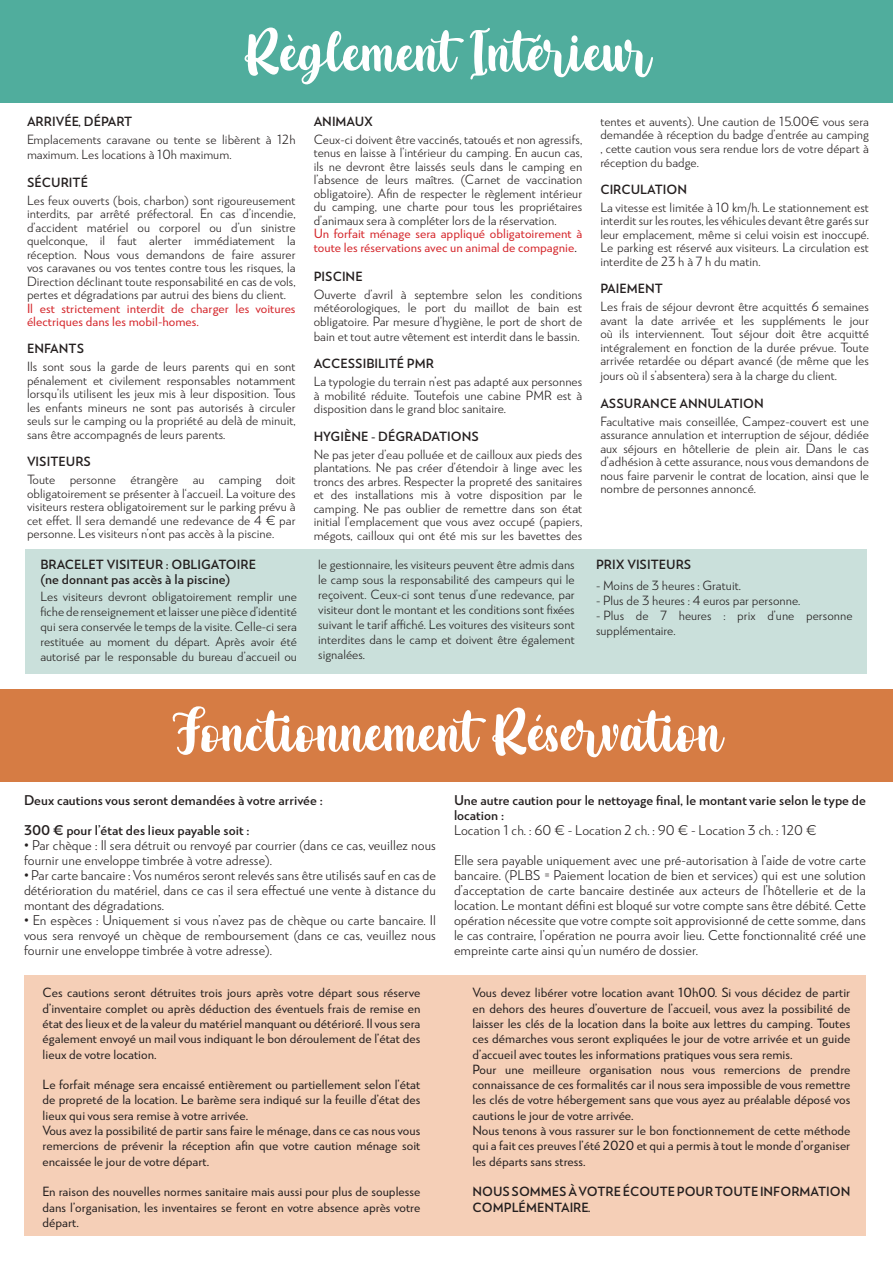
<style>
.page{position:relative;width:893px;height:1263px;background:#fff}
.page>*{position:absolute;margin:0;border:0;box-sizing:border-box;transform-origin:0 0}
.t1{font:54px "Arthur Taniya";color:#fff}
.t2{font:13.5px/15px "RNS Miles";color:#241f1f;text-align:justify}
.t3{font:700 13.5px/15px "RNS Miles";color:#241f1f}
.t4{font:12.75px/13.5px "RNS Miles";color:#241f1f;text-align:justify}
.t5{font:500 12.75px/15.3px "RNS Miles";color:#241f1f;text-align:justify}
.t6{font:700 12.75px/15.3px "RNS Miles";color:#241f1f}
.t7{font:500 12.75px/13.5px "RNS Miles";color:#d42429}
.s1{color:#241f1f}
</style>
<div class="page">
<div style="left:26px;top:549px;width:841px;height:125px;background:#cae0db"></div>
<div style="left:24px;top:976px;width:842px;height:260px;background:#f5cfb7"></div>
<div style="left:0;top:0;width:893px;height:102px;background:#50ad9d"></div>
<div style="left:0;top:689px;width:893px;height:93px;background:#d67c44"></div>
<h1 class="t1" style="left:244px;top:17px;width:407px">Règlement Intérieur</h1>
<p class="t6" style="left:27px;top:114px;width:107px">ARRIVÉE, DÉPART</p>
<p class="t4" style="left:27px;top:131px;width:270px;line-height:15.3px">Emplacements caravane ou tente se libèrent à 12h maximum. Les locations à 10h maximum.</p>
<p class="t6" style="left:27px;top:174px;width:63px">SÉCURITÉ</p>
<p class="t4" style="left:27px;top:193px;width:270px">Les feux ouverts (bois, charbon) sont rigoureusement interdits, par arrêté préfectoral. En cas d’incendie, d’accident matériel ou corporel ou d’un sinistre quelconque, il faut alerter immédiatement la réception. Nous vous demandons de faire assurer vos caravanes ou vos tentes contre tous les risques, la Direction déclinant toute responsabilité en cas de vols, pertes et dégradations par autrui des biens du client.</p>
<p class="t7" style="left:27px;top:301px;width:270px">Il est strictement interdit de charger les voitures électriques dans les mobil-homes.</p>
<p class="t6" style="left:27px;top:341px;width:59px">ENFANTS</p>
<p class="t4" style="left:27px;top:360px;width:270px">Ils sont sous la garde de leurs parents qui en sont pénalement et civilement responsables notamment lorsqu’ils utilisent les jeux mis à leur disposition. Tous les enfants mineurs ne sont pas autorisés à circuler seuls sur le camping ou la propriété au delà de minuit, sans être accompagnés de leurs parents.</p>
<p class="t6" style="left:27px;top:454px;width:66px">VISITEURS</p>
<p class="t4" style="left:27px;top:473px;width:270px">Toute personne étrangère au camping doit obligatoirement se présenter à l‘accueil. La voiture des visiteurs restera obligatoirement sur le parking prévu à cet effet. Il sera demandé une redevance de 4 € par personne. Les visiteurs n’ont pas accès à la piscine.</p>
<p class="t6" style="left:40px;top:557px;width:217px">BRACELET VISITEUR : OBLIGATOIRE</p>
<p class="t3" style="left:40px;top:572px;width:192px">(ne donnant pas accès à la piscine)</p>
<p class="t4" style="left:40px;top:588px;width:258px;line-height:15px">Les visiteurs devront obligatoirement remplir une fiche de renseignement et laisser une pièce d’identité qui sera conservée le temps de la visite. Celle-ci sera restituée au moment du départ. Après avoir été autorisé par le responsable du bureau d’accueil ou</p>
<p class="t6" style="left:314px;top:114px;width:61px">ANIMAUX</p>
<p class="t4" style="left:314px;top:132px;width:270px">Ceux-ci doivent être vaccinés, tatoués et non agressifs, tenus en laisse à l’intérieur du camping. En aucun cas, ils ne devront être laissés seuls dans le camping en l’absence de leurs maîtres. (Carnet de vaccination obligatoire). Afin de respecter le règlement intérieur du camping, une charte pour tous les propriétaires d’animaux sera à compléter lors de la réservation.</p>
<p class="t7" style="left:314px;top:227px;width:270px">Un forfait ménage sera appliqué obligatoirement à toute les réservations avec un animal de compagnie<span class="s1">.</span></p>
<p class="t6" style="left:314px;top:268px;width:51px">PISCINE</p>
<p class="t4" style="left:314px;top:287px;width:270px">Ouverte d’avril à septembre selon les conditions météorologiques, le port du maillot de bain est obligatoire. Par mesure d’hygiène, le port de short de</p>
<p class="t4" style="left:314px;top:330px;width:268px">bain et tout autre vêtement est interdit dans le bassin.</p>
<p class="t6" style="left:314px;top:356px;width:122px">ACCESSIBILITÉ PMR</p>
<p class="t4" style="left:314px;top:375px;width:270px">La typologie du terrain n’est pas adapté aux personnes à mobilité réduite. Toutefois une cabine PMR est à disposition dans le grand bloc sanitaire.</p>
<p class="t6" style="left:314px;top:428px;width:167px">HYGIÈNE - DÉGRADATIONS</p>
<p class="t4" style="left:314px;top:447px;width:270px">Ne pas jeter d’eau polluée et de cailloux aux pieds des plantations. Ne pas créer d’étendoir à linge avec les troncs des arbres. Respecter la propreté des sanitaires et des installations mis à votre disposition par le camping. Ne pas oublier de remettre dans son état initial l’emplacement que vous avez occupé (papiers, mégots, cailloux qui ont été mis sur les bavettes des</p>
<p class="t4" style="left:600px;top:114px;width:270px">tentes et auvents). Une caution de 15.00€ vous sera demandée à réception du badge d’entrée au camping , cette caution vous sera rendue lors de votre départ à réception du badge.</p>
<p class="t6" style="left:600px;top:181px;width:88px">CIRCULATION</p>
<p class="t4" style="left:600px;top:200px;width:270px">La vitesse est limitée à 10 km/h. Le stationnement est interdit sur les routes, les véhicules devant être garés sur leur emplacement, même si celui voisin est inoccupé.<br>Le parking est réservé aux visiteurs. La circulation est interdite de 23 h à 7 h du matin.</p>
<p class="t6" style="left:600px;top:281px;width:64px">PAIEMENT</p>
<p class="t4" style="left:600px;top:300px;width:270px">Les frais de séjour devront être acquittés 6 semaines avant la date arrivée et les suppléments le jour où ils interviennent. Tout séjour doit être acquitté intégralement en fonction de la durée prévue. Toute arrivée retardée ou départ avancé (de même que les</p>
<p class="t4" style="left:600px;top:369px;width:238px">jours où il s’absentera) sera à la charge du client.</p>
<p class="t6" style="left:600px;top:395px;width:165px">ASSURANCE ANNULATION</p>
<p class="t4" style="left:600px;top:414px;width:270px">Facultative mais conseillée, Campez-couvert est une assurance annulation et interruption de séjour, dédiée aux séjours en hôtellerie de plein air. Dans le cas d’adhésion à cette assurance, nous vous demandons de nous faire parvenir le contrat de location, ainsi que le nombre de personnes annoncé.</p>
<p class="t4" style="left:318px;top:557px;width:258px;line-height:15px">le gestionnaire, les visiteurs peuvent être admis dans le camp sous la responsabilité des campeurs qui le reçoivent. Ceux-ci sont tenus d’une redevance, par visiteur dont le montant et les conditions sont fixées suivant le tarif affiché. Les voitures des visiteurs sont interdites dans le camp et doivent être également signalées.</p>
<p class="t6" style="left:596px;top:557px;width:97px">PRIX VISITEURS</p>
<p class="t4" style="left:596px;top:579px;width:146px">- Moins de 3 heures : Gratuit.</p>
<p class="t4" style="left:596px;top:594px;width:206px">- Plus de 3 heures : 4 euros par personne.</p>
<p class="t4" style="left:596px;top:608px;width:258px;line-height:15px">- Plus de 7 heures : prix d’une personne supplémentaire.</p>
<h1 class="t1" style="left:172px;top:697px;width:550px">Fonctionnement Réservation</h1>
<p class="t3" style="left:24px;top:793px;width:300px">Deux cautions vous seront demandées à votre arrivée :</p>
<p class="t3" style="left:24px;top:823px;width:227px">300 € pour l’état des lieux payable soit :</p>
<p class="t2" style="left:24px;top:837px;width:413px">• Par chèque : Il sera détruit ou renvoyé par courrier (dans ce cas, veuillez nous fournir une enveloppe timbrée à votre adresse).</p>
<p class="t2" style="left:24px;top:867px;width:413px">• Par carte bancaire : Vos numéros seront relevés sans être utilisés sauf en cas de détérioration du matériel, dans ce cas il sera effectué une vente à distance du montant des dégradations.</p>
<p class="t2" style="left:24px;top:912px;width:413px">• En espèces : Uniquement si vous n’avez pas de chèque ou carte bancaire. Il vous sera renvoyé un chèque de remboursement (dans ce cas, veuillez nous fournir une enveloppe timbrée à votre adresse).</p>
<p class="t5" style="left:43px;top:985px;width:379px">Ces cautions seront détruites trois jours après votre départ sous réserve d’inventaire complet ou après déduction des éventuels frais de remise en état des lieux et de la valeur du matériel manquant ou détérioré. Il vous sera également envoyé un mail vous indiquant le bon déroulement de l’état des lieux de votre location.</p>
<p class="t5" style="left:43px;top:1077px;width:379px;text-align:left">Le forfait ménage sera encaissé entièrement ou partiellement selon l’état de propreté de la location. Le barème sera indiqué sur la feuille d’état des lieux qui vous sera remise à votre arrivée.<br>Vous avez la possibilité de partir sans faire le ménage, dans ce cas nous vous remercions de prévenir la réception afin que votre caution ménage soit encaissée le jour de votre départ.</p>
<p class="t5" style="left:43px;top:1184px;width:379px">En raison des nouvelles normes sanitaire mais aussi pour plus de souplesse dans l’organisation, les inventaires se feront en votre absence après votre départ.</p>
<p class="t3" style="left:454px;top:793px;width:413px">Une autre caution pour le nettoyage final, le montant varie selon le type de location :</p>
<p class="t2" style="left:454px;top:822px;width:364px">Location 1 ch. : 60 € - Location 2 ch. : 90 € - Location 3 ch. : 120 €</p>
<p class="t2" style="left:454px;top:852px;width:413px">Elle sera payable uniquement avec une pré-autorisation à l’aide de votre carte bancaire. (PLBS = Paiement location de bien et services) qui est une solution d’acceptation de carte bancaire destinée aux acteurs de l’hôtellerie et de la location. Le montant défini est bloqué sur votre compte sans être débité. Cette opération nécessite que votre compte soit approvisionné de cette somme, dans le cas contraire, l’opération ne pourra avoir lieu. Cette fonctionnalité créé une empreinte carte ainsi qu’un numéro de dossier.</p>
<p class="t5" style="left:472px;top:985px;width:379px;text-align:left">Vous devez libérer votre location avant 10h00. Si vous décidez de partir en dehors des heures d’ouverture de l’accueil, vous avez la possibilité de laisser les clés de la location dans la boite aux lettres du camping. Toutes ces démarches vous seront expliquées le jour de votre arrivée et un guide d’accueil avec toutes les informations pratiques vous sera remis.<br>Pour une meilleure organisation nous vous remercions de prendre connaissance de ces formalités car il nous sera impossible de vous remettre les clés de votre hébergement sans que vous ayez au préalable déposé vos cautions le jour de votre arrivée.<br>Nous tenons à vous rassurer sur le bon fonctionnement de cette méthode qui a fait ces preuves l’été 2020 et qui a permis à tout le monde d’organiser les départs sans stress.</p>
<p class="t6" style="left:472px;top:1184px;width:379px">NOUS SOMMES À VOTRE ÉCOUTE POUR TOUTE INFORMATION<br>COMPLÉMENTAIRE.</p>
</div>
